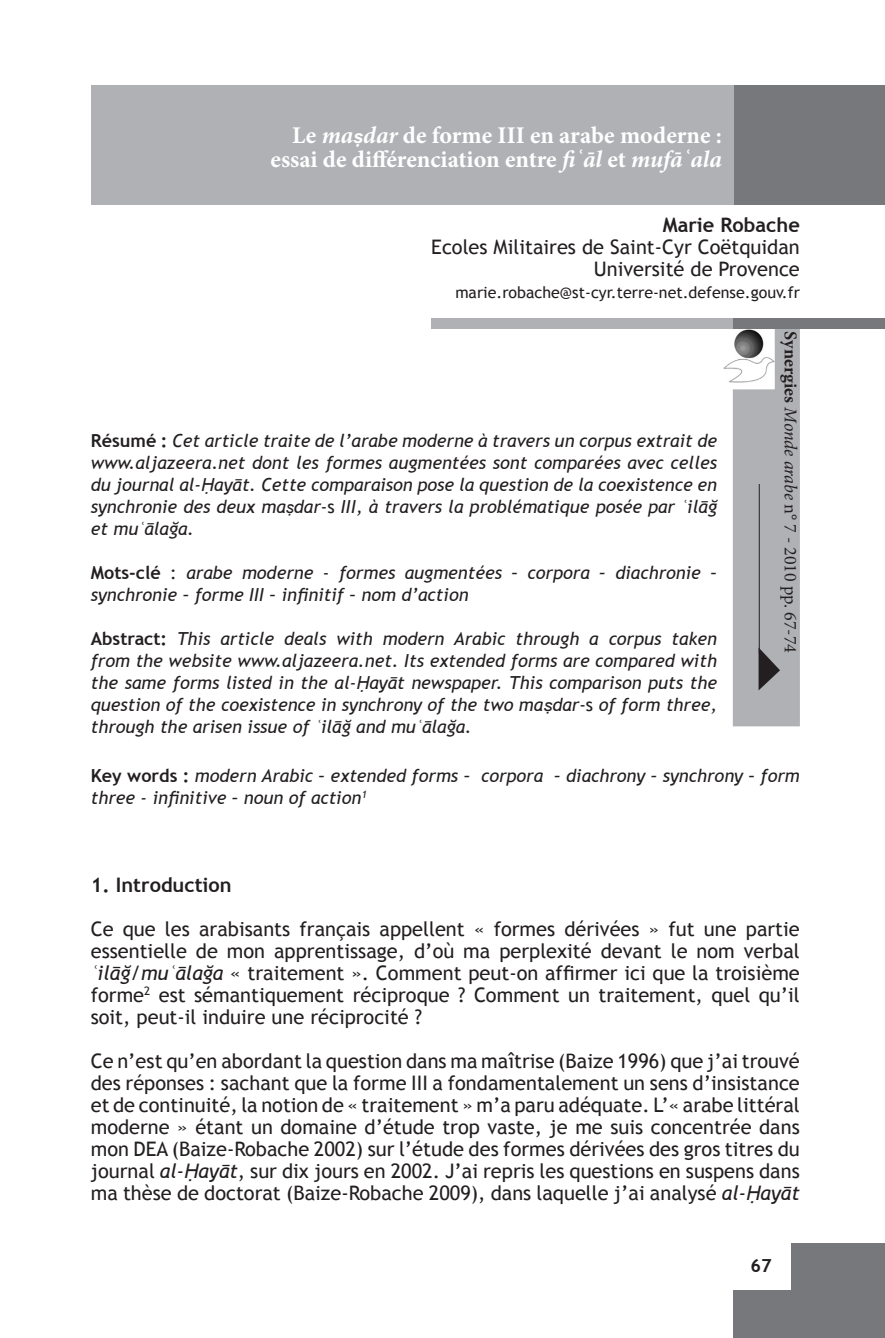
<style>
.page{position:relative;width:885px;height:1338px;background:#fff}
.page>*{position:absolute;margin:0;border:0;box-sizing:border-box;transform-origin:0 0}
.Corps_de_texte{font:700 24px "Minion Pro";color:#fff}
.Corps_de_texte-2{font:20px/22px "Trebuchet MS";color:#231f20;text-align:justify}
.Corps_de_texte-3{font:700 20px "Trebuchet MS";color:#231f20}
.Corps_de_texte-4{font:italic 18px/22px "Trebuchet MS";color:#231f20}
.t1{font:18px "Minion Pro";color:#231f20}
.Pa6{font:700 18px "Trebuchet MS";color:#231f20}
.Corps_de_texte-5{font:16px "Trebuchet MS";color:#231f20}
.s1{font-style:italic}
.s2{font-family:"Arial";font-style:italic;font-size:18px}
.s3{font-family:"Arial";font-style:italic}
.s4{font-weight:700;font-style:normal}
.s5{font-family:"Arial"}
.s6{font-family:"Arial";font-size:16.2px}
.s7{font-style:normal}
.s8{font-weight:700}
</style>
<div class="page">
<div style="left:733px;top:1243px;width:151px;height:95px;background:#76787b"></div>
<div style="left:731px;top:1242px;width:59px;height:48px;background:#fff"></div>
<div style="left:431px;top:318px;width:304px;height:11px;background:#b0b1b5"></div>
<div style="left:730px;top:85px;width:154px;height:119px;background:#76787b"></div>
<div style="left:732px;top:327px;width:67px;height:399px;background:#b0b1b5"></div>
<div style="left:733px;top:318px;width:151px;height:11px;background:#76787b"></div>
<svg style="left:758px;top:647px;width:22px;height:43px"></svg>
<img style="left:723px;top:329px;width:51px;height:60px">
<hr style="left:758px;top:484px;width:1px;height:170px;background:#231f20">
<div style="left:91px;top:85px;width:642px;height:120px;background:#b0b1b5"></div>
<p class="Corps_de_texte" style="left:292px;top:118px;width:431px">Le <span class="s1">ma</span><span class="s2">ṣ</span><span class="s1">dar</span> de forme III en arabe moderne :</p>
<p class="Corps_de_texte" style="left:270px;top:142px;width:453px">essai de différenciation entre <span class="s1">fi</span><span class="s3">ʿ</span><span class="s1">āl</span> et <span class="s1">mufā</span><span class="s3">ʿ</span><span class="s1">ala</span></p>
<p class="Corps_de_texte-3" style="left:662px;top:212px;width:139px">Marie Robache</p>
<p class="Corps_de_texte-2" style="left:431px;top:236px;width:370px">Ecoles Militaires de Saint-Cyr Coëtquidan</p>
<p class="Corps_de_texte-2" style="left:593px;top:258px;width:207px">Université de Provence</p>
<p class="Corps_de_texte-5" style="left:455px;top:283px;width:346px">marie.robache@st-cyr.terre-net.defense.gouv.fr</p>
<p class="Corps_de_texte-4" style="left:91px;top:430px;width:627px;text-align:justify"><span class="s4">Résumé :</span> Cet article traite de l’arabe moderne à travers un corpus extrait de www.aljazeera.net dont les formes augmentées sont comparées avec celles du journal al-<span class="s5">Ḥ</span>ayāt. Cette comparaison pose la question de la coexistence en synchronie des deux ma<span class="s6">ṣ</span>dar<span class="s7">-s</span> III, à travers la problématique posée par <span class="s5">ʿ</span>ilāğ et mu<span class="s5">ʿ</span>ālağa.</p>
<p class="Corps_de_texte-4" style="left:91px;top:562px;width:627px"><span class="s4">Mots-clé</span> <span class="s7">:</span> arabe moderne - formes augmentées – corpora – diachronie – synchronie – forme III – infinitif – nom d’action</p>
<p class="Corps_de_texte-4" style="left:91px;top:628px;width:627px;text-align:justify"><span class="s4">Abstract:</span> This article deals with modern Arabic through a corpus taken from the website www.aljazeera.net. Its extended forms are compared with the same forms listed in the al-<span class="s5">Ḥ</span>ayāt newspaper. This comparison puts the question of the coexistence in synchrony of the two ma<span class="s6">ṣ</span>dar<span class="s7">-s</span> of form three, through the arisen issue of <span class="s5">ʿ</span>ilāğ and mu<span class="s5">ʿ</span>ālağa.</p>
<p class="t1" style="left:802px;top:331px;width:323px;rotate:90deg"><span class="s8">Synergies</span> <span class="s1">Monde arabe</span> n° 7 - 2010 pp. 67-74</p>
<p class="Corps_de_texte-4" style="left:91px;top:765px;width:710px"><span class="s4">Key words :</span> modern Arabic – extended forms – corpora – diachrony – synchrony – form three - infinitive – noun of action<sup>1</sup></p>
<p class="Corps_de_texte-3" style="left:91px;top:872px;width:142px">1. Introduction</p>
<p class="Corps_de_texte-2" style="left:91px;top:918px;width:710px">Ce que les arabisants français appellent « formes dérivées » fut une partie essentielle de mon apprentissage, d’où ma perplexité devant le nom verbal <span class="s3">ʿ</span><span class="s1">ilāğ/mu</span><span class="s3">ʿ</span><span class="s1">ālağa</span> « traitement ». Comment peut-on affirmer ici que la troisième forme<sup>2</sup> est sémantiquement réciproque ? Comment un traitement, quel qu’il soit, peut-il induire une réciprocité ?</p>
<p class="Corps_de_texte-2" style="left:91px;top:1050px;width:710px">Ce n’est qu’en abordant la question dans ma maîtrise (Baize 1996) que j’ai trouvé des réponses : sachant que la forme III a fondamentalement un sens d’insistance et de continuité, la notion de « traitement » m’a paru adéquate. L’« arabe littéral moderne » étant un domaine d’étude trop vaste, je me suis concentrée dans mon DEA (Baize-Robache 2002) sur l’étude des formes dérivées des gros titres du journal <span class="s1">al-</span><span class="s3">Ḥ</span><span class="s1">ayāt</span>, sur dix jours en 2002. J’ai repris les questions en suspens dans ma thèse de doctorat (Baize-Robache 2009), dans laquelle j’ai analysé <span class="s1">al-</span><span class="s3">Ḥ</span><span class="s1">ayāt</span></p>
<p class="Pa6" style="left:750px;top:1255px;width:23px">67</p>
</div>
